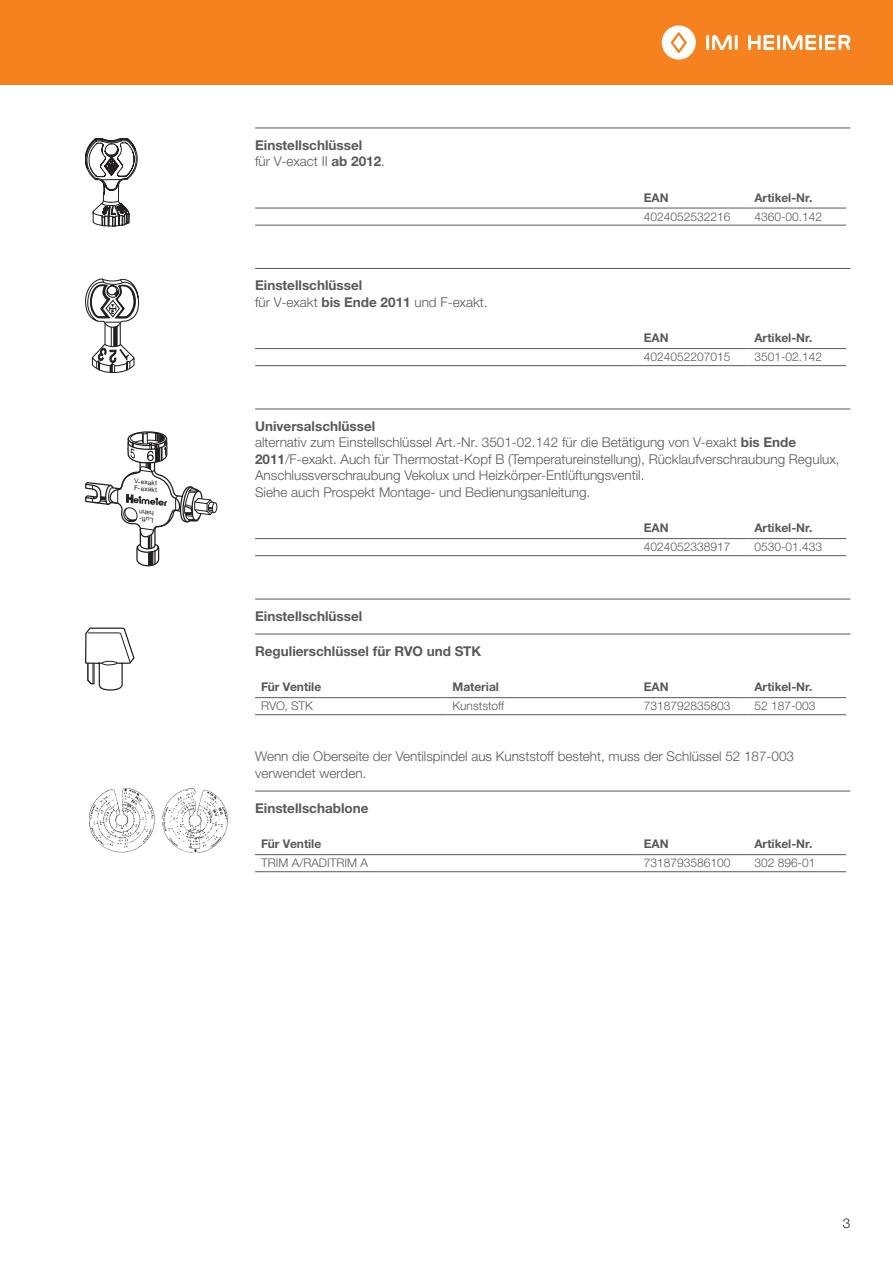
<style>
.page{position:relative;width:893px;height:1263px;background:#fff}
.page>*{position:absolute;margin:0;border:0;box-sizing:border-box;transform-origin:0 0}
.t1{font:300 13.5px/16.5px "Helvetica Neue LTW1 G";color:#58595b}
.t2{font:700 13.5px/16.5px "Helvetica Neue LTW1 G";color:#58595b}
.t3{font:300 13.5px "Helvetica Neue LTW1 G";color:#231f20}
.t4{font:300 12px "Helvetica Neue LTW1 G";color:#58595b}
.t5{font:700 12px "Helvetica Neue LTW1 G";color:#58595b}
.t6{font:6.75px/6.6px "Arial";color:#231f20}
.s1{font-weight:300}
.s2{font-weight:700}
</style>
<div class="page">
<div style="left:0;top:0;width:893px;height:85px;background:#f5821f"></div>
<hr style="left:706px;top:35px;width:3px;height:15px;background:#fff">
<hr style="left:735px;top:35px;width:3px;height:15px;background:#fff">
<svg style="left:712px;top:35px;width:20px;height:15px"></svg>
<svg style="left:662px;top:25px;width:34px;height:35px"></svg>
<hr style="left:777px;top:35px;width:3px;height:15px;background:#fff">
<svg style="left:748px;top:35px;width:26px;height:15px"></svg>
<hr style="left:819px;top:35px;width:3px;height:15px;background:#fff">
<svg style="left:783px;top:35px;width:33px;height:15px"></svg>
<svg style="left:825px;top:35px;width:25px;height:15px"></svg>
<hr style="left:255px;top:128px;width:595px;height:1px;background:#58595b">
<hr style="left:255px;top:268px;width:595px;height:1px;background:#58595b">
<hr style="left:255px;top:208px;width:383px;height:1px;background:#58595b">
<hr style="left:255px;top:225px;width:383px;height:1px;background:#58595b">
<hr style="left:638px;top:208px;width:110px;height:1px;background:#58595b">
<hr style="left:638px;top:225px;width:110px;height:1px;background:#58595b">
<hr style="left:748px;top:208px;width:98px;height:1px;background:#58595b">
<hr style="left:748px;top:225px;width:98px;height:1px;background:#58595b">
<hr style="left:255px;top:409px;width:595px;height:1px;background:#58595b">
<hr style="left:255px;top:348px;width:383px;height:1px;background:#58595b">
<hr style="left:255px;top:365px;width:383px;height:1px;background:#58595b">
<hr style="left:638px;top:348px;width:110px;height:1px;background:#58595b">
<hr style="left:638px;top:365px;width:110px;height:1px;background:#58595b">
<hr style="left:748px;top:348px;width:98px;height:1px;background:#58595b">
<hr style="left:748px;top:365px;width:98px;height:1px;background:#58595b">
<hr style="left:255px;top:599px;width:595px;height:1px;background:#58595b">
<hr style="left:255px;top:634px;width:595px;height:1px;background:#58595b">
<hr style="left:255px;top:538px;width:383px;height:1px;background:#58595b">
<hr style="left:255px;top:555px;width:383px;height:1px;background:#58595b">
<hr style="left:638px;top:538px;width:110px;height:1px;background:#58595b">
<hr style="left:638px;top:555px;width:110px;height:1px;background:#58595b">
<hr style="left:748px;top:538px;width:98px;height:1px;background:#58595b">
<hr style="left:748px;top:555px;width:98px;height:1px;background:#58595b">
<hr style="left:255px;top:791px;width:595px;height:1px;background:#58595b">
<hr style="left:255px;top:697px;width:191px;height:1px;background:#58595b">
<hr style="left:255px;top:714px;width:191px;height:1px;background:#58595b">
<hr style="left:446px;top:697px;width:192px;height:1px;background:#58595b">
<hr style="left:446px;top:714px;width:192px;height:1px;background:#58595b">
<hr style="left:638px;top:697px;width:110px;height:1px;background:#58595b">
<hr style="left:638px;top:714px;width:110px;height:1px;background:#58595b">
<hr style="left:748px;top:697px;width:98px;height:1px;background:#58595b">
<hr style="left:748px;top:714px;width:98px;height:1px;background:#58595b">
<hr style="left:255px;top:854px;width:383px;height:1px;background:#58595b">
<hr style="left:255px;top:871px;width:383px;height:1px;background:#58595b">
<hr style="left:638px;top:854px;width:110px;height:1px;background:#58595b">
<hr style="left:638px;top:871px;width:110px;height:1px;background:#58595b">
<hr style="left:748px;top:854px;width:98px;height:1px;background:#58595b">
<hr style="left:748px;top:871px;width:98px;height:1px;background:#58595b">
<svg style="left:85px;top:138px;width:53px;height:88px"></svg>
<svg style="left:85px;top:278px;width:54px;height:95px"></svg>
<svg style="left:85px;top:431px;width:132px;height:135px"></svg>
<svg style="left:85px;top:628px;width:50px;height:63px"></svg>
<img style="left:89px;top:788px;width:139px;height:65px">
<p class="t6" style="left:135px;top:478px;width:25px;rotate:6deg">V-exakt<br>F-exakt</p>
<p class="t6" style="left:153px;top:517px;width:17px;rotate:-174deg">hahn</p>
<p class="t6" style="left:153px;top:523px;width:16px;rotate:-174deg">Luft-</p>
<p class="t2" style="left:255px;top:136px;width:131px">Einstellschlüssel<br><span class="s1">für V-exact II</span> ab 2012<span class="s1">.</span></p>
<p class="t2" style="left:255px;top:277px;width:234px">Einstellschlüssel<br><span class="s1">für V-exakt</span> bis Ende 2011 <span class="s1">und F-exakt.</span></p>
<p class="t5" style="left:644px;top:190px;width:26px">EAN</p>
<p class="t5" style="left:754px;top:190px;width:60px">Artikel-Nr.</p>
<p class="t4" style="left:644px;top:209px;width:88px">4024052532216</p>
<p class="t4" style="left:754px;top:209px;width:69px">4360-00.142</p>
<p class="t5" style="left:644px;top:330px;width:26px">EAN</p>
<p class="t5" style="left:754px;top:330px;width:60px">Artikel-Nr.</p>
<p class="t4" style="left:644px;top:350px;width:88px">4024052207015</p>
<p class="t4" style="left:754px;top:350px;width:69px">3501-02.142</p>
<p class="t1" style="left:255px;top:417px;width:586px"><span class="s2">Universalschlüssel<br></span>alternativ zum Einstellschlüssel Art.-Nr. 3501-02.142 für die Betätigung von V-exakt <span class="s2">bis Ende 2011</span>/F-exakt. Auch für Thermostat-Kopf B (Temperatureinstellung), Rücklaufverschraubung Regulux, Anschlussverschraubung Vekolux und Heizkörper-Entlüftungsventil.<br>Siehe auch Prospekt Montage- und Bedienungsanleitung.</p>
<p class="t5" style="left:644px;top:520px;width:26px">EAN</p>
<p class="t5" style="left:754px;top:520px;width:60px">Artikel-Nr.</p>
<p class="t4" style="left:644px;top:540px;width:88px">4024052338917</p>
<p class="t4" style="left:754px;top:540px;width:69px">0530-01.433</p>
<p class="t2" style="left:255px;top:607px;width:109px">Einstellschlüssel</p>
<p class="t2" style="left:255px;top:642px;width:228px">Regulierschlüssel für RVO und STK</p>
<p class="t5" style="left:261px;top:679px;width:62px">Für Ventile</p>
<p class="t5" style="left:452px;top:679px;width:48px">Material</p>
<p class="t5" style="left:644px;top:679px;width:26px">EAN</p>
<p class="t5" style="left:754px;top:679px;width:60px">Artikel-Nr.</p>
<p class="t4" style="left:261px;top:699px;width:53px">RVO, STK</p>
<p class="t4" style="left:452px;top:699px;width:53px">Kunststoff</p>
<p class="t4" style="left:644px;top:699px;width:88px">7318792835803</p>
<p class="t4" style="left:754px;top:699px;width:63px">52 187-003</p>
<p class="t1" style="left:255px;top:748px;width:540px">Wenn die Oberseite der Ventilspindel aus Kunststoff besteht, muss der Schlüssel 52 187-003 verwendet werden.</p>
<p class="t2" style="left:255px;top:799px;width:115px">Einstellschablone</p>
<p class="t5" style="left:261px;top:836px;width:62px">Für Ventile</p>
<p class="t5" style="left:644px;top:836px;width:26px">EAN</p>
<p class="t5" style="left:754px;top:836px;width:60px">Artikel-Nr.</p>
<p class="t4" style="left:261px;top:856px;width:108px">TRIM A/RADITRIM A</p>
<p class="t4" style="left:644px;top:856px;width:88px">7318793586100</p>
<p class="t4" style="left:754px;top:856px;width:63px">302 896-01</p>
<p class="t3" style="left:843px;top:1215px;width:9px">3</p>
</div>
